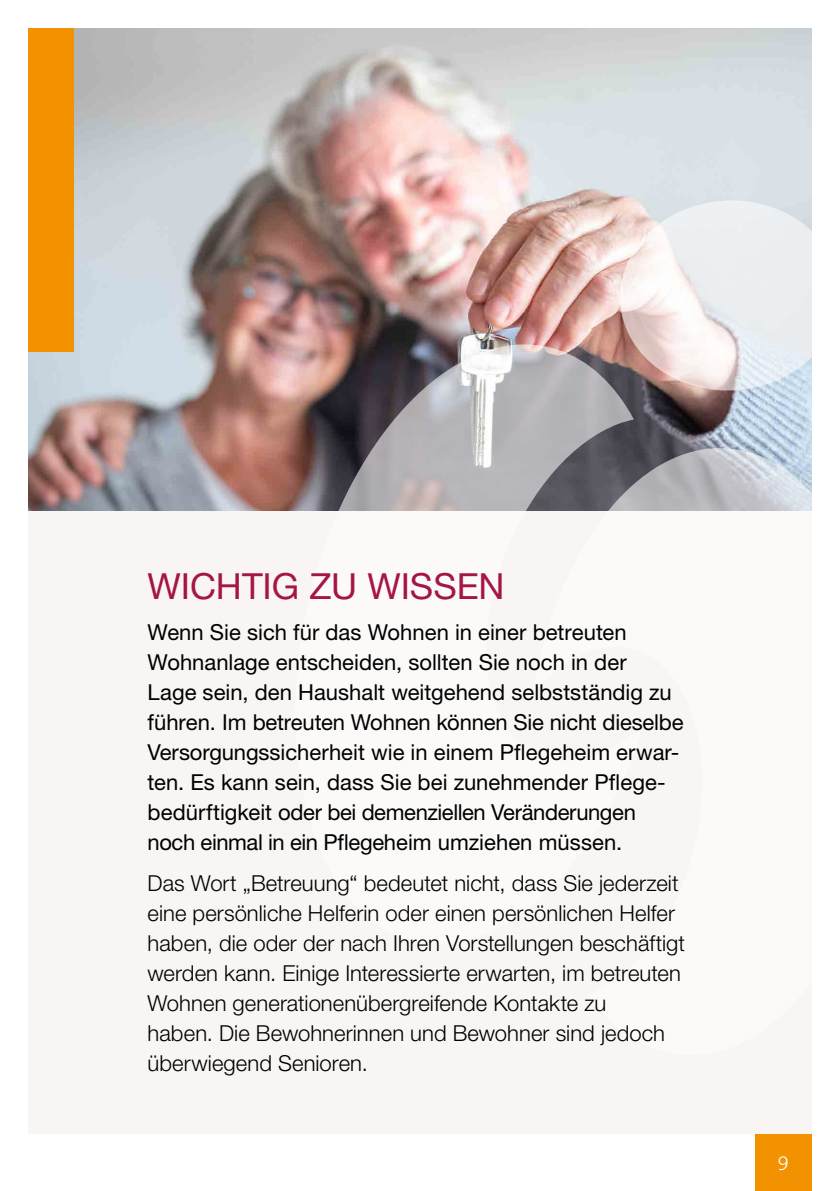
<style>
.page{position:relative;width:840px;height:1191px;background:#fff}
.page>*{position:absolute;margin:0;border:0;box-sizing:border-box;transform-origin:0 0}
.t1{font:36px "Helvetica Neue LT Std";color:#a51546}
.t2{font:22px/30px "Helvetica Neue LT Std";color:#000}
.t3{font:300 22px/30px "Helvetica Neue LT Std";letter-spacing:.005em;color:#000}
.t4{font:300 20px "The Sans C4 s";color:#fff}
</style>
<div class="page">
<div style="left:754px;top:1134px;width:57px;height:57px;background:#f39200"></div>
<div style="left:28px;top:28px;width:783px;height:1106px;background:#f8f5f2"></div>
<img style="left:28px;top:28px;width:783px;height:482px">
<div style="left:28px;top:28px;width:46px;height:323px;background:#f39200"></div>
<svg style="left:644px;top:433px;width:168px;height:624px"></svg>
<img style="left:277px;top:328px;width:367px;height:183px">
<svg style="left:605px;top:188px;width:207px;height:204px"></svg>
<h1 class="t1" style="left:147px;top:564px;width:358px">WICHTIG ZU WISSEN</h1>
<p class="t2" style="left:147px;top:617px;width:537px">Wenn Sie sich für das Wohnen in einer betreuten Wohnanlage entscheiden, sollten Sie noch in der<br>Lage sein, den Haushalt weitgehend selbstständig zu führen. Im betreuten Wohnen können Sie nicht dieselbe Versorgungssicherheit wie in einem Pflegeheim erwar&shy;ten. Es kann sein, dass Sie bei zunehmender Pflege&shy;bedürftigkeit oder bei demenziellen Veränderungen noch einmal in ein Pflegeheim umziehen müssen.</p>
<p class="t3" style="left:147px;top:868px;width:538px">Das Wort „Betreuung“ bedeutet nicht, dass Sie jederzeit eine persönliche Helferin oder einen persönlichen Helfer haben, die oder der nach Ihren Vorstellungen beschäftigt werden kann. Einige Interessierte erwarten, im betreuten Wohnen generationenübergreifende Kontakte zu<br>haben. Die Bewohnerinnen und Bewohner sind jedoch überwiegend Senioren.</p>
<p class="t4" style="left:777px;top:1150px;width:13px">9</p>
</div>
